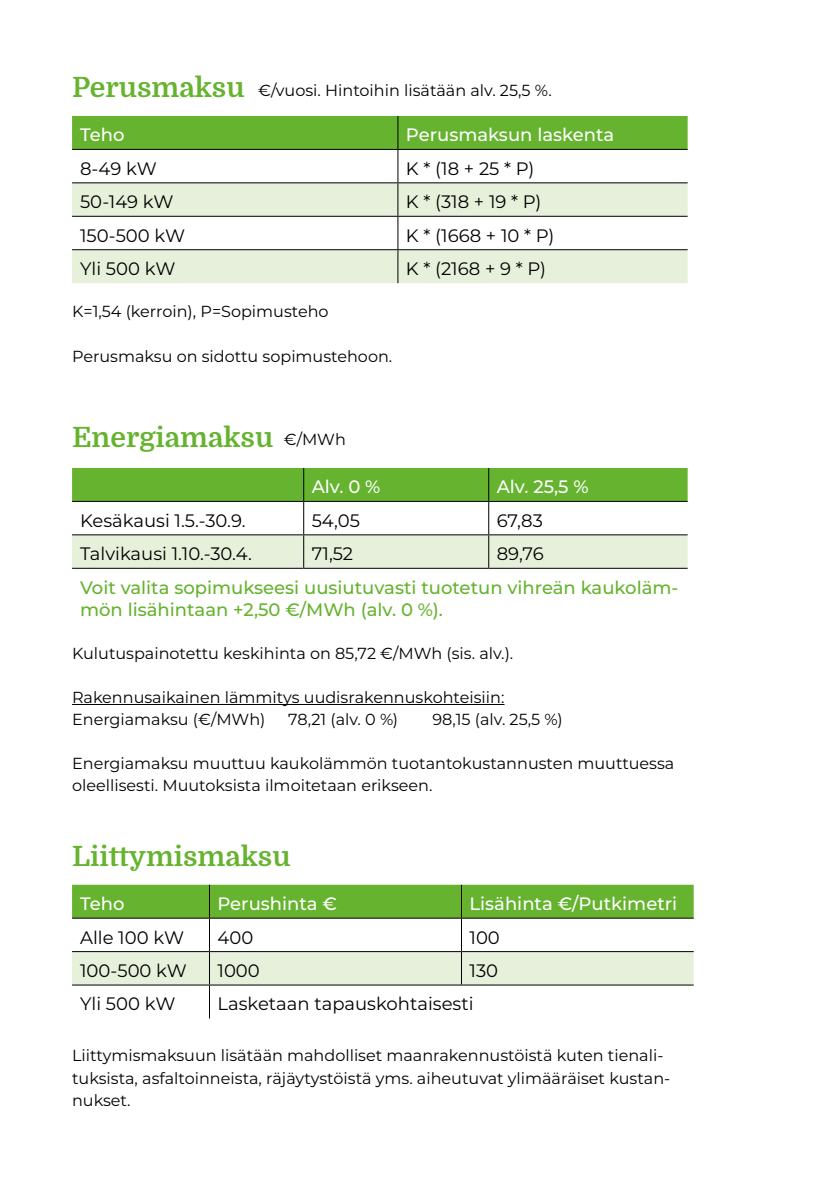
<style>
.page{position:relative;width:840px;height:1191px;background:#fff}
.page>*{position:absolute;margin:0;border:0;box-sizing:border-box;transform-origin:0 0}
.Otsikko{font:700 28px "Domine";color:#65b32e}
.Luettelo{font:18px "Montserrat";color:#000}
.Leipäteksti{font:500 18px/22px "Montserrat";color:#65b32e}
.Luettelo-2{font:500 18px "Montserrat";color:#fff}
.Leipäteksti-2{font:16px/22px "Montserrat";color:#000}
</style>
<div class="page">
<div style="left:72px;top:116px;width:615px;height:33px;background:#65b32e"></div>
<div style="left:72px;top:183px;width:615px;height:33px;background:#e6f0da"></div>
<div style="left:72px;top:250px;width:615px;height:33px;background:#e6f0da"></div>
<hr style="left:397px;top:149px;width:290px;height:1px;background:#000">
<hr style="left:397px;top:182px;width:290px;height:1px;background:#000">
<hr style="left:397px;top:216px;width:290px;height:1px;background:#000">
<hr style="left:397px;top:249px;width:290px;height:1px;background:#000">
<hr style="left:397px;top:116px;width:1px;height:33px;background:#000">
<hr style="left:72px;top:149px;width:325px;height:1px;background:#000">
<hr style="left:397px;top:150px;width:1px;height:32px;background:#000">
<hr style="left:72px;top:182px;width:325px;height:1px;background:#000">
<hr style="left:397px;top:183px;width:1px;height:33px;background:#000">
<hr style="left:72px;top:216px;width:325px;height:1px;background:#000">
<hr style="left:397px;top:217px;width:1px;height:32px;background:#000">
<hr style="left:72px;top:249px;width:325px;height:1px;background:#000">
<hr style="left:397px;top:250px;width:1px;height:33px;background:#000">
<div style="left:72px;top:468px;width:615px;height:33px;background:#65b32e"></div>
<div style="left:72px;top:535px;width:615px;height:33px;background:#e6f0da"></div>
<hr style="left:488px;top:501px;width:199px;height:1px;background:#000">
<hr style="left:488px;top:534px;width:199px;height:1px;background:#000">
<hr style="left:488px;top:568px;width:199px;height:1px;background:#000">
<hr style="left:303px;top:468px;width:1px;height:33px;background:#000">
<hr style="left:488px;top:468px;width:1px;height:33px;background:#000">
<hr style="left:72px;top:501px;width:231px;height:1px;background:#000">
<hr style="left:303px;top:501px;width:185px;height:1px;background:#000">
<hr style="left:303px;top:502px;width:1px;height:32px;background:#000">
<hr style="left:488px;top:502px;width:1px;height:32px;background:#000">
<hr style="left:72px;top:534px;width:231px;height:1px;background:#000">
<hr style="left:303px;top:534px;width:185px;height:1px;background:#000">
<hr style="left:303px;top:535px;width:1px;height:33px;background:#000">
<hr style="left:488px;top:535px;width:1px;height:33px;background:#000">
<hr style="left:72px;top:568px;width:231px;height:1px;background:#000">
<hr style="left:303px;top:568px;width:185px;height:1px;background:#000">
<hr style="left:72px;top:704px;width:432px;height:1px;background:#000">
<div style="left:72px;top:884px;width:621px;height:33px;background:#65b32e"></div>
<div style="left:72px;top:952px;width:621px;height:32px;background:#e6f0da"></div>
<hr style="left:461px;top:917px;width:232px;height:1px;background:#000">
<hr style="left:461px;top:951px;width:232px;height:1px;background:#000">
<hr style="left:461px;top:984px;width:232px;height:1px;background:#000">
<hr style="left:209px;top:884px;width:1px;height:33px;background:#000">
<hr style="left:460px;top:884px;width:1px;height:33px;background:#000">
<hr style="left:72px;top:917px;width:137px;height:1px;background:#000">
<hr style="left:209px;top:917px;width:252px;height:1px;background:#000">
<hr style="left:209px;top:918px;width:1px;height:33px;background:#000">
<hr style="left:460px;top:918px;width:1px;height:33px;background:#000">
<hr style="left:72px;top:951px;width:137px;height:1px;background:#000">
<hr style="left:209px;top:951px;width:252px;height:1px;background:#000">
<hr style="left:209px;top:952px;width:1px;height:32px;background:#000">
<hr style="left:460px;top:952px;width:1px;height:32px;background:#000">
<hr style="left:72px;top:984px;width:137px;height:1px;background:#000">
<hr style="left:209px;top:984px;width:252px;height:1px;background:#000">
<hr style="left:209px;top:985px;width:1px;height:33px;background:#000">
<p class="Otsikko" style="left:72px;top:72px;width:174px">Perusmaksu</p>
<p class="Leipäteksti-2" style="left:258px;top:78px;width:295px">€/vuosi. Hintoihin lisätään alv. 25,5 %.</p>
<p class="Luettelo-2" style="left:80px;top:122px;width:46px">Teho</p>
<p class="Luettelo-2" style="left:405px;top:122px;width:210px">Perusmaksun laskenta</p>
<p class="Luettelo" style="left:80px;top:156px;width:78px">8-49 kW</p>
<p class="Luettelo" style="left:405px;top:156px;width:130px">K * (18 + 25 * P)</p>
<p class="Luettelo" style="left:80px;top:189px;width:95px">50-149 kW</p>
<p class="Luettelo" style="left:405px;top:189px;width:137px">K * (318 + 19 * P)</p>
<p class="Luettelo" style="left:80px;top:223px;width:106px">150-500 kW</p>
<p class="Luettelo" style="left:405px;top:223px;width:150px">K * (1668 + 10 * P)</p>
<p class="Luettelo" style="left:80px;top:256px;width:97px">Yli 500 kW</p>
<p class="Luettelo" style="left:405px;top:256px;width:142px">K * (2168 + 9 * P)</p>
<p class="Leipäteksti-2" style="left:72px;top:300px;width:258px">K=1,54 (kerroin), P=Sopimusteho</p>
<p class="Leipäteksti-2" style="left:72px;top:344px;width:321px">Perusmaksu on sidottu sopimustehoon.</p>
<p class="Otsikko" style="left:72px;top:422px;width:202px">Energiamaksu</p>
<p class="Leipäteksti-2" style="left:284px;top:427px;width:63px">€/MWh</p>
<p class="Luettelo-2" style="left:311px;top:474px;width:70px">Alv. 0 %</p>
<p class="Luettelo-2" style="left:496px;top:474px;width:93px">Alv. 25,5 %</p>
<p class="Luettelo" style="left:80px;top:508px;width:167px">Kesäkausi 1.5.-30.9.</p>
<p class="Luettelo" style="left:311px;top:508px;width:50px">54,05</p>
<p class="Luettelo" style="left:496px;top:508px;width:48px">67,83</p>
<p class="Luettelo" style="left:80px;top:541px;width:173px">Talvikausi 1.10.-30.4.</p>
<p class="Luettelo" style="left:311px;top:541px;width:43px">71,52</p>
<p class="Luettelo" style="left:496px;top:541px;width:49px">89,76</p>
<p class="Leipäteksti" style="left:80px;top:575px;width:599px">Voit valita sopimukseesi uusiutuvasti tuotetun vihreän kaukoläm&shy;mön lisähintaan +2,50 €/MWh (alv. 0 %).</p>
<p class="Leipäteksti-2" style="left:72px;top:641px;width:442px">Kulutuspainotettu keskihinta on 85,72 €/MWh (sis. alv.).</p>
<p class="Leipäteksti-2" style="left:72px;top:685px;width:433px">Rakennusaikainen lämmitys uudisrakennuskohteisiin:</p>
<p class="Leipäteksti-2" style="left:72px;top:707px;width:195px">Energiamaksu (€/MWh)</p>
<p class="Leipäteksti-2" style="left:288px;top:707px;width:111px">78,21 (alv. 0 %)</p>
<p class="Leipäteksti-2" style="left:432px;top:707px;width:132px">98,15 (alv. 25,5 %)</p>
<p class="Leipäteksti-2" style="left:72px;top:751px;width:603px">Energiamaksu muuttuu kaukolämmön tuotantokustannusten muuttuessa oleellisesti. Muutoksista ilmoitetaan erikseen.</p>
<p class="Otsikko" style="left:72px;top:840px;width:220px">Liittymismaksu</p>
<p class="Luettelo-2" style="left:80px;top:891px;width:46px">Teho</p>
<p class="Luettelo-2" style="left:217px;top:891px;width:121px">Perushinta €</p>
<p class="Luettelo-2" style="left:469px;top:891px;width:209px">Lisähinta €/Putkimetri</p>
<p class="Luettelo" style="left:80px;top:925px;width:105px">Alle 100 kW</p>
<p class="Luettelo" style="left:217px;top:925px;width:37px">400</p>
<p class="Luettelo" style="left:469px;top:925px;width:32px">100</p>
<p class="Luettelo" style="left:80px;top:958px;width:108px">100-500 kW</p>
<p class="Luettelo" style="left:217px;top:958px;width:44px">1000</p>
<p class="Luettelo" style="left:469px;top:958px;width:30px">130</p>
<p class="Luettelo" style="left:80px;top:991px;width:97px">Yli 500 kW</p>
<p class="Luettelo" style="left:217px;top:991px;width:257px">Lasketaan tapauskohtaisesti</p>
<p class="Leipäteksti-2" style="left:72px;top:1044px;width:599px">Liittymismaksuun lisätään mahdolliset maanrakennustöistä kuten tienali&shy;tuksista, asfaltoinneista, räjäytystöistä yms. aiheutuvat ylimääräiset kustan&shy;nukset.</p>
</div>
